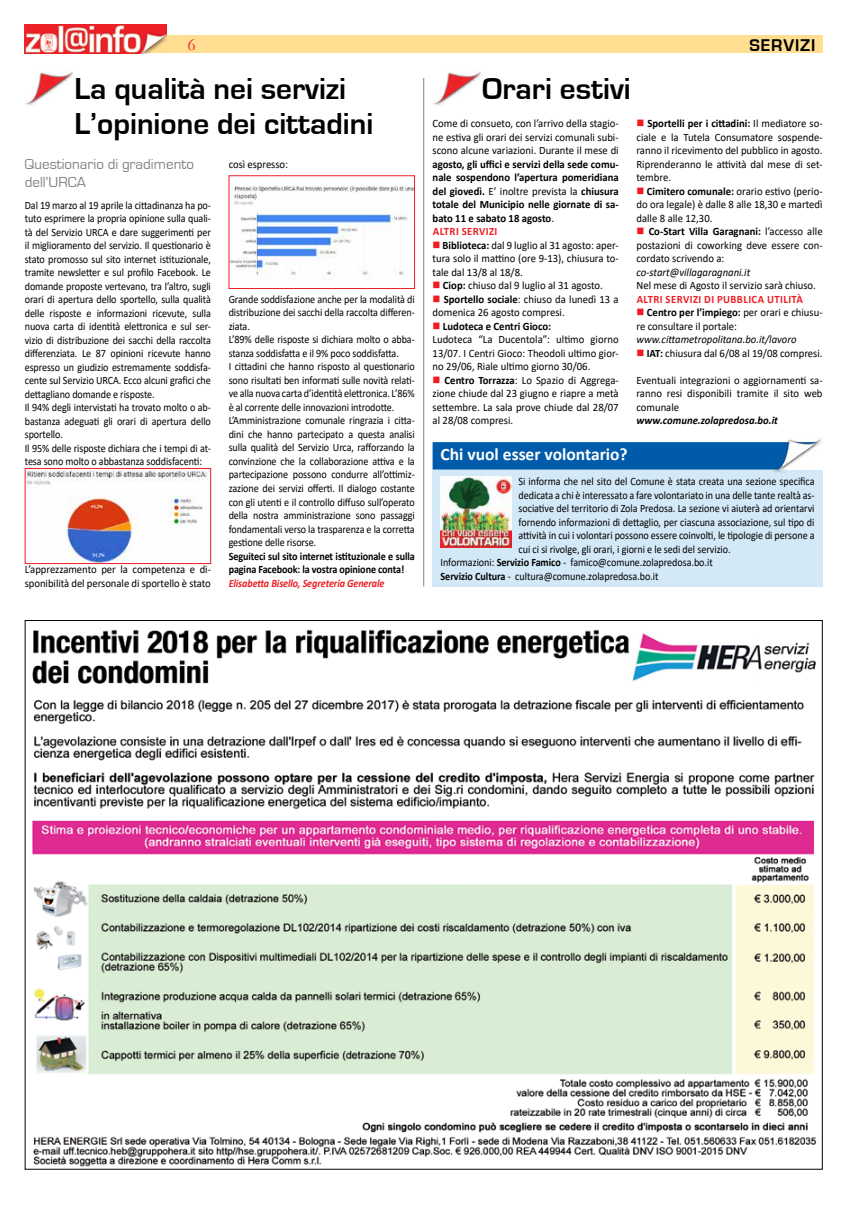
<style>
.page{position:relative;width:851px;height:1205px;background:#fff}
.page>*{position:absolute;margin:0;border:0;box-sizing:border-box;transform-origin:0 0}
.t1{font:700 31.25px/35px "Eurostile";color:#000}
.t2{font:700 17.5px "Calibri";color:#fff}
.t3{font:700 17.5px "Eurostile";letter-spacing:.05em;color:#000}
.t4{font:17.5px "Garamond";color:#ed1d24}
.t5{font:15px/18px "Eurostile";color:#808285}
.t6{font:11.25px/13.5px "Calibri";letter-spacing:-.01em;color:#000;scale:.9 1}
.t7{font:11.25px/13.5px "Calibri";letter-spacing:-.01em;color:#000;text-align:justify;scale:.95 1}
.t8{font:700 11.25px/13.5px "Calibri";color:#000;scale:.95 1}
.t9{font:700 11.25px/13.5px "Calibri";color:#000;scale:.9 1}
.t10{font:italic 11.25px "Calibri";color:#000;scale:.95 1}
.t11{font:italic 700 11.25px "Calibri";letter-spacing:-.01em;color:#ed1d24;scale:.9 1}
.t12{font:700 11.25px "Calibri";letter-spacing:.04em;color:#ed1d24;scale:.95 1}
.t13{font:italic 700 11.25px "Calibri";color:#000;scale:.95 1}
.s1{font-weight:400}
.s2{color:#ed1d24}
.s3{font-weight:700}
</style>
<div class="page">
<div style="left:25px;top:35px;width:797px;height:18px;background:#ffdd91"></div>
<img style="left:25px;top:25px;width:142px;height:28px">
<hr style="left:423px;top:78px;width:1px;height:508px;background:#808285">
<img style="left:434px;top:72px;width:48px;height:34px">
<img style="left:26px;top:72px;width:48px;height:34px">
<img style="left:27px;top:470px;width:180px;height:92px">
<div style="left:25px;top:468px;width:186px;height:96px;border:1px solid #ed1d24"></div>
<img style="left:231px;top:185px;width:182px;height:92px">
<div style="left:229px;top:175px;width:186px;height:114px;border:1px solid #ed1d24"></div>
<div style="left:432px;top:469px;width:390px;height:117px;background:#d4e9f8"></div>
<div style="left:432px;top:442px;width:340px;height:27px;background:#005baa"></div>
<img style="left:772px;top:439px;width:50px;height:34px">
<img style="left:440px;top:477px;width:71px;height:71px">
<img style="left:32px;top:629px;width:785px;height:538px">
<h2 class="t4" style="left:187px;top:33px;width:10px">6</h2>
<h2 class="t3" style="left:749px;top:35px;width:67px">SERVIZI</h2>
<h1 class="t1" style="left:74px;top:72px;width:300px">La qualità nei servizi<br>L’opinione dei cittadini</h1>
<p class="t7" style="left:229px;top:157px;width:64px">così espresso:</p>
<h3 class="t5" style="left:25px;top:156px;width:170px">Questionario di gradimento dell’URCA</h3>
<p class="t6" style="left:25px;top:198px;width:208px">Dal 19 marzo al 19 aprile la cittadinanza ha po&shy;tuto esprimere la propria opinione sulla quali&shy;tà del Servizio URCA e dare suggerimenti per il miglioramento del servizio. Il questionario è stato promosso sul sito internet istituzionale, tramite newsletter e sul profilo Facebook. Le domande proposte vertevano, tra l’altro, sugli orari di apertura dello sportello, sulla qualità delle risposte e informazioni ricevute, sulla nuova carta di identità elettronica e sul ser&shy;vizio di distribuzione dei sacchi della raccolta differenziata. Le 87 opinioni ricevute hanno espresso un giudizio estremamente soddisfa&shy;cente sul Servizio URCA. Ecco alcuni grafici che dettagliano domande e risposte.<br>Il 94% degli intervistati ha trovato molto o ab&shy;bastanza adeguati gli orari di apertura dello sportello.<br>Il 95% delle risposte dichiara che i tempi di at&shy;tesa sono molto o abbastanza soddisfacenti:</p>
<p class="t7" style="left:25px;top:562px;width:197px">L’apprezzamento per la competenza e di&shy;sponibilità del personale di sportello è stato</p>
<p class="t6" style="left:229px;top:292px;width:208px">Grande soddisfazione anche per la modalità di distribuzione dei sacchi della raccolta differen&shy;ziata.<br>L’89% delle risposte si dichiara molto o abba&shy;stanza soddisfatta e il 9% poco soddisfatta.<br>I cittadini che hanno risposto al questionario sono risultati ben informati sulle novità relati&shy;ve alla nuova carta d’identità elettronica. L’86% è al corrente delle innovazioni introdotte.<br>L’Amministrazione comunale ringrazia i citta&shy;dini che hanno partecipato a questa analisi sulla qualità del Servizio Urca, rafforzando la convinzione che la collaborazione attiva e la partecipazione possono condurre all’ottimiz&shy;zazione dei servizi offerti. Il dialogo costante con gli utenti e il controllo diffuso sull’operato della nostra amministrazione sono passaggi fondamentali verso la trasparenza e la corretta gestione delle risorse.</p>
<p class="t9" style="left:229px;top:549px;width:208px">Seguiteci sul sito internet istituzionale e sulla pagina Facebook: la vostra opinione conta!</p>
<p class="t11" style="left:229px;top:575px;width:175px">Elisabetta Bisello, Segreteria Generale</p>
<h1 class="t1" style="left:482px;top:72px;width:150px">Orari estivi</h1>
<p class="t7" style="left:432px;top:116px;width:197px">Come di consueto, con l’arrivo della stagio&shy;ne estiva gli orari dei servizi comunali subi&shy;scono alcune variazioni. Durante il mese di</p>
<p class="t8" style="left:432px;top:157px;width:197px">agosto, gli uffici e servizi della sede comu&shy;nale sospendono l’apertura pomeridiana del giovedì. <span class="s1">E’ inoltre prevista la</span> chiusura totale del Municipio nelle giornate di sa&shy;bato 11 e sabato 18 agosto<span class="s1">.<br></span><span class="s2">ALTRI SERVIZI</span></p>
<p class="t7" style="left:432px;top:238px;width:197px"><span class="s2">■</span> <span class="s3">Biblioteca:</span> dal 9 luglio al 31 agosto: aper&shy;tura solo il mattino (ore 9-13), chiusura to&shy;tale dal 13/8 al 18/8.</p>
<p class="t7" style="left:432px;top:278px;width:181px"><span class="s2">■</span> <span class="s3">Ciop:</span> chiuso dal 9 luglio al 31 agosto.</p>
<p class="t7" style="left:432px;top:292px;width:197px"><span class="s2">■</span> <span class="s3">Sportello sociale</span>: chiuso da lunedì 13 a domenica 26 agosto compresi.</p>
<p class="t7" style="left:432px;top:319px;width:197px;text-align:left"><span class="s2">■</span> <span class="s3">Ludoteca e Centri Gioco:<br></span>Ludoteca “La Ducentola”: ultimo giorno 13/07. I Centri Gioco: Theodoli ultimo gior&shy;no 29/06, Riale ultimo giorno 30/06.</p>
<p class="t7" style="left:432px;top:373px;width:197px"><span class="s2">■</span> <span class="s3">Centro Torrazza</span>: Lo Spazio di Aggrega&shy;zione chiude dal 23 giugno e riapre a metà settembre. La sala prove chiude dal 28/07 al 28/08 compresi.</p>
<p class="t7" style="left:636px;top:117px;width:197px"><span class="s2">■</span> <span class="s3">Sportelli per i cittadini:</span> Il mediatore so&shy;ciale e la Tutela Consumatore sospende&shy;ranno il ricevimento del pubblico in agosto.<br>Riprenderanno le attività dal mese di set&shy;tembre.</p>
<p class="t7" style="left:636px;top:184px;width:197px"><span class="s2">■</span> <span class="s3">Cimitero comunale:</span> orario estivo (perio&shy;do ora legale) è dalle 8 alle 18,30 e martedì dalle 8 alle 12,30.</p>
<p class="t7" style="left:636px;top:225px;width:197px"><span class="s2">■</span> <span class="s3">Co-Start Villa Garagnani:</span> l’accesso alle postazioni di coworking deve essere con&shy;cordato scrivendo a:</p>
<p class="t10" style="left:636px;top:264px;width:121px">co-start@villagaragnani.it</p>
<p class="t7" style="left:636px;top:279px;width:190px">Nel mese di Agosto il servizio sarà chiuso.</p>
<p class="t12" style="left:636px;top:291px;width:176px">ALTRI SERVIZI DI PUBBLICA UTILITÀ</p>
<p class="t7" style="left:636px;top:306px;width:197px"><span class="s2">■</span> <span class="s3">Centro per l’impiego:</span> per orari e chiusu&shy;re consultare il portale:</p>
<p class="t10" style="left:636px;top:332px;width:170px">www.cittametropolitana.bo.it/lavoro</p>
<p class="t7" style="left:636px;top:346px;width:197px"><span class="s2">■</span> <span class="s3">IAT:</span> chiusura dal 6/08 al 19/08 compresi.</p>
<p class="t7" style="left:636px;top:373px;width:197px">Eventuali integrazioni o aggiornamenti sa&shy;ranno resi disponibili tramite il sito web comunale</p>
<p class="t13" style="left:636px;top:413px;width:150px">www.comune.zolapredosa.bo.it</p>
<h2 class="t2" style="left:440px;top:441px;width:189px">Chi vuol esser volontario?</h2>
<p class="t6" style="left:518px;top:474px;width:330px">Si informa che nel sito del Comune è stata creata una sezione specifica</p>
<p class="t6" style="left:518px;top:488px;width:330px">dedicata a chi è interessato a fare volontariato in una delle tante realtà as-</p>
<p class="t6" style="left:518px;top:501px;width:330px">sociative del territorio di Zola Predosa. La sezione vi aiuterà ad orientarvi</p>
<p class="t6" style="left:518px;top:515px;width:330px">fornendo informazioni di dettaglio, per ciascuna associazione, sul tipo di</p>
<p class="t6" style="left:518px;top:528px;width:330px">attività in cui i volontari possono essere coinvolti, le tipologie di persone a</p>
<p class="t6" style="left:518px;top:542px;width:237px">cui ci si rivolge, gli orari, i giorni e le sedi del servizio.</p>
<p class="t6" style="left:440px;top:555px;width:304px">Informazioni: <span class="s3">Servizio Famico</span> - famico@comune.zolapredosa.bo.it</p>
<p class="t6" style="left:440px;top:569px;width:243px"><span class="s3">Servizio Cultura</span> - cultura@comune.zolapredosa.bo.it</p>
</div>
